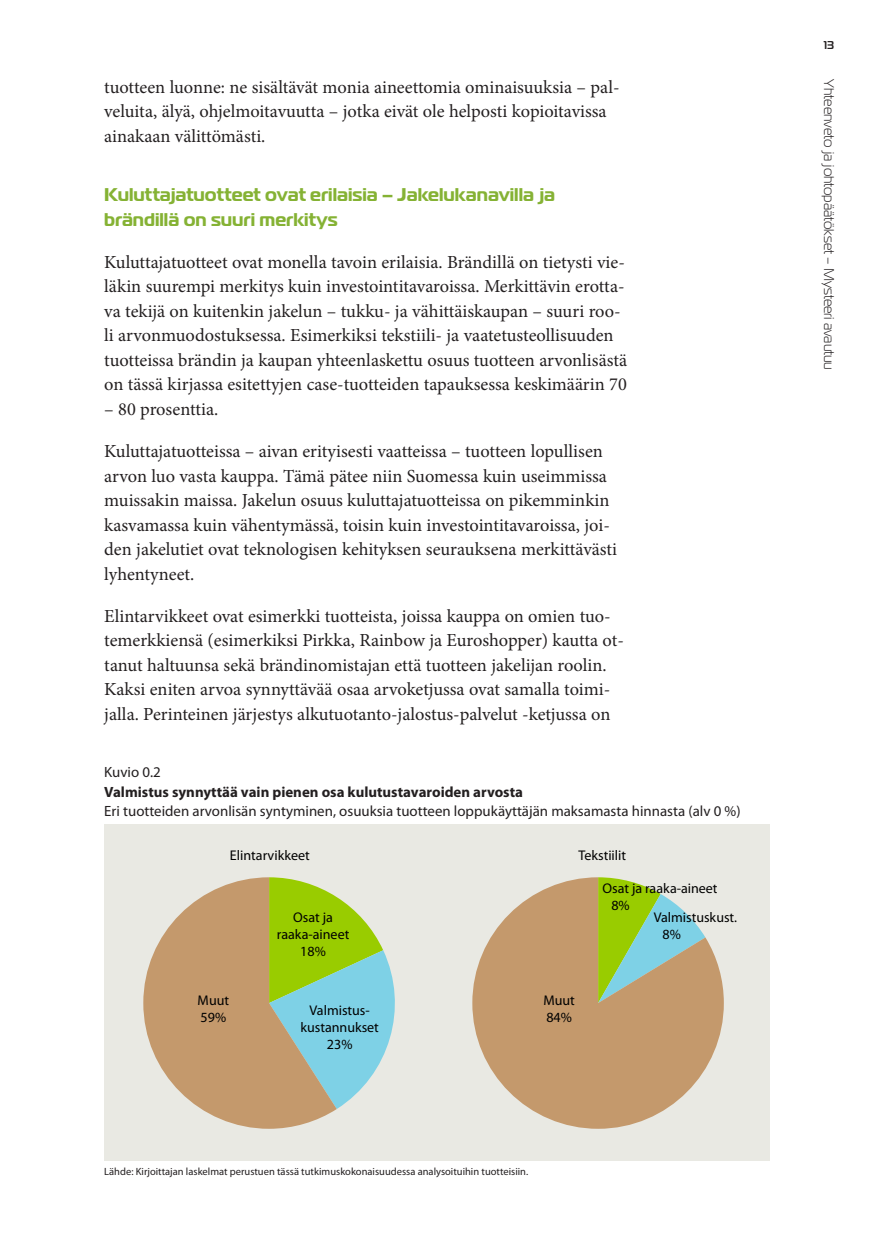
<style>
.page{position:relative;width:874px;height:1241px;background:#fff}
.page>*{position:absolute;margin:0;border:0;box-sizing:border-box;transform-origin:0 0}
.Leipis{font:18.38px/24.5px "Minion Pro";color:#231f20}
.Väliotsikko_1{font:700 18.38px/24.5px "Magistral";color:#85b234}
.Kuvio__otsikko{font:14.88px "Myriad Pro";color:#231f20}
.Kuvio__otsikko-2{font:700 14.88px "Myriad Pro";color:#231f20}
.t1{font:14px/16.8px "Myriad Pro";color:#000}
.t2{font:300 14px "Magistral";color:#231f20}
.t3{font:500 11.38px "Magistral";color:#231f20}
.Kuvio__lähde{font:10.5px "Myriad Pro";color:#231f20}
</style>
<div class="page">
<div style="left:104px;top:824px;width:665px;height:336px;background:#e9e9e3"></div>
<svg style="left:336px;top:896px;width:59px;height:212px"></svg>
<svg style="left:143px;top:877px;width:193px;height:251px;fill:#c4996c"></svg>
<svg style="left:472px;top:877px;width:251px;height:251px;fill:#c4996c"></svg>
<p class="Leipis" style="left:104px;top:75px;width:516px">tuotteen luonne: ne sisältävät monia aineettomia ominaisuuksia – pal&shy;veluita, älyä, ohjelmoitavuutta – jotka eivät ole helposti kopioitavissa ainakaan välittömästi.</p>
<p class="Väliotsikko_1" style="left:104px;top:182px;width:452px">Kuluttajatuotteet ovat erilaisia – Jakelukanavilla ja brändillä on suuri merkitys</p>
<p class="Leipis" style="left:104px;top:250px;width:524px">Kuluttajatuotteet ovat monella tavoin erilaisia. Brändillä on tietysti vie&shy;läkin suurempi merkitys kuin investointitavaroissa. Merkittävin erotta&shy;va tekijä on kuitenkin jakelun – tukku- ja vähittäiskaupan – suuri roo&shy;li arvonmuodostuksessa. Esimerkiksi tekstiili- ja vaatetusteollisuuden tuotteissa brändin ja kaupan yhteenlaskettu osuus tuotteen arvonlisästä on tässä kirjassa esitettyjen case-tuotteiden tapauksessa keskimäärin 70</p>
<p class="Leipis" style="left:104px;top:397px;width:116px">– 80 prosenttia.</p>
<p class="Leipis" style="left:104px;top:439px;width:514px">Kuluttajatuotteissa – aivan erityisesti vaatteissa – tuotteen lopullisen arvon luo vasta kauppa. Tämä pätee niin Suomessa kuin useimmissa muissakin maissa. Jakelun osuus kuluttajatuotteissa on pikemminkin kasvamassa kuin vähentymässä, toisin kuin investointitavaroissa, joi&shy;den jakelutiet ovat teknologisen kehityksen seurauksena merkittävästi lyhentyneet.</p>
<p class="Leipis" style="left:104px;top:603px;width:521px">Elintarvikkeet ovat esimerkki tuotteista, joissa kauppa on omien tuo&shy;temerkkiensä (esimerkiksi Pirkka, Rainbow ja Euroshopper) kautta ot&shy;tanut haltuunsa sekä brändinomistajan että tuotteen jakelijan roolin.<br>Kaksi eniten arvoa synnyttävää osaa arvoketjussa ovat samalla toimi&shy;jalla. Perinteinen järjestys alkutuotanto-jalostus-palvelut -ketjussa on</p>
<p class="Kuvio__otsikko" style="left:104px;top:763px;width:58px">Kuvio 0.2</p>
<p class="Kuvio__otsikko-2" style="left:104px;top:781px;width:420px">Valmistus synnyttää vain pienen osa kulutustavaroiden arvosta</p>
<p class="Kuvio__otsikko" style="left:104px;top:801px;width:637px">Eri tuotteiden arvonlisän syntyminen, osuuksia tuotteen loppukäyttäjän maksamasta hinnasta (alv 0 %)</p>
<p class="t1" style="left:230px;top:846px;width:81px">Elintarvikkeet</p>
<p class="t1" style="left:578px;top:846px;width:49px">Tekstiilit</p>
<p class="t1" style="left:197px;top:991px;width:33px">Muut<br>59%</p>
<p class="t1" style="left:611px;top:879px;width:108px;text-indent:-9px">Osat ja raaka-aineet<br>8%</p>
<p class="t1" style="left:277px;top:908px;width:74px;text-align:center">Osat ja raaka-aineet<br>18%</p>
<p class="t1" style="left:662px;top:908px;width:76px;text-indent:-9px">Valmistuskust.<br>8%</p>
<p class="t1" style="left:543px;top:991px;width:33px">Muut<br>84%</p>
<p class="t1" style="left:300px;top:1001px;width:80px;text-align:center">Valmistus&shy;kustannukset<br>23%</p>
<p class="Kuvio__lähde" style="left:104px;top:1164px;width:425px">Lähde: Kirjoittajan laskelmat perustuen tässä tutkimuskokonaisuudessa analysoituihin tuotteisiin.</p>
<p class="t3" style="left:823px;top:38px;width:12px">13</p>
<p class="t2" style="left:837px;top:79px;width:292px;rotate:90deg">Yhteenveto ja johtopäätökset – Mysteeri avautuu</p>
</div>
